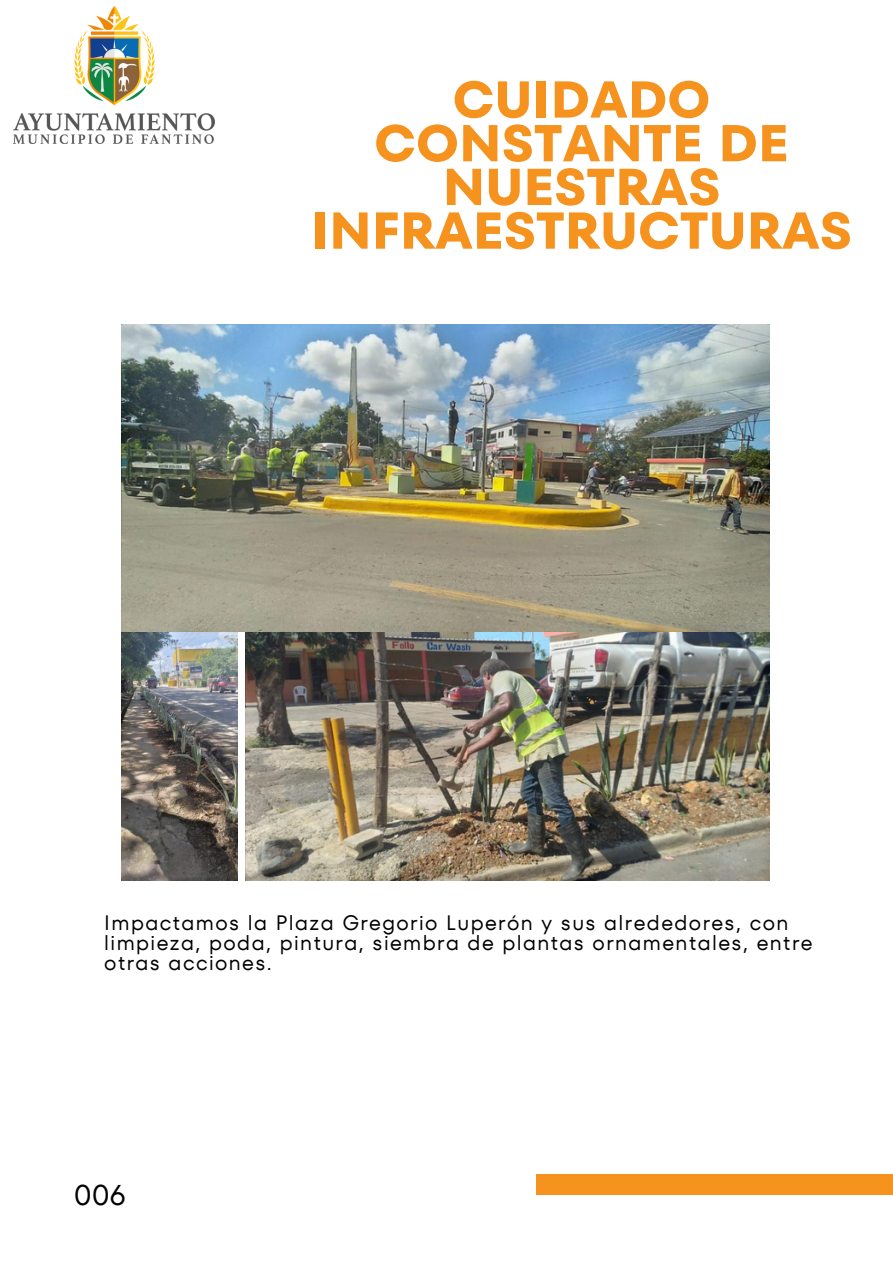
<style>
.page{position:relative;width:893px;height:1264px;background:#fff}
.page>*{position:absolute;margin:0;border:0;box-sizing:border-box;transform-origin:0 0}
.t1{font:700 51.75px/43.7px "TT Fors";color:#f6921e;text-align:center}
.t2{font:28.5px "TT Fors";color:#000}
.t3{font:20.85px/20.2px "TT Fors";letter-spacing:.07em;color:#000}
</style>
<div class="page">
<div style="left:536px;top:1174px;width:356px;height:20px;background:#f6921e"></div>
<img style="left:14px;top:6px;width:201px;height:138px">
<img style="left:121px;top:324px;width:648px;height:307px">
<img style="left:245px;top:632px;width:524px;height:248px">
<img style="left:121px;top:632px;width:117px;height:248px">
<p class="t1" style="left:311px;top:78px;width:542px">CUIDADO<br>CONSTANTE DE<br>NUESTRAS<br>INFRAESTRUCTURAS</p>
<p class="t3" style="left:104px;top:912px;width:709px">Impactamos la Plaza Gregorio Luperón y sus alrededores, con limpieza, poda, pintura, siembra de plantas ornamentales, entre otras acciones.</p>
<p class="t2" style="left:74px;top:1174px;width:54px">006</p>
</div>
